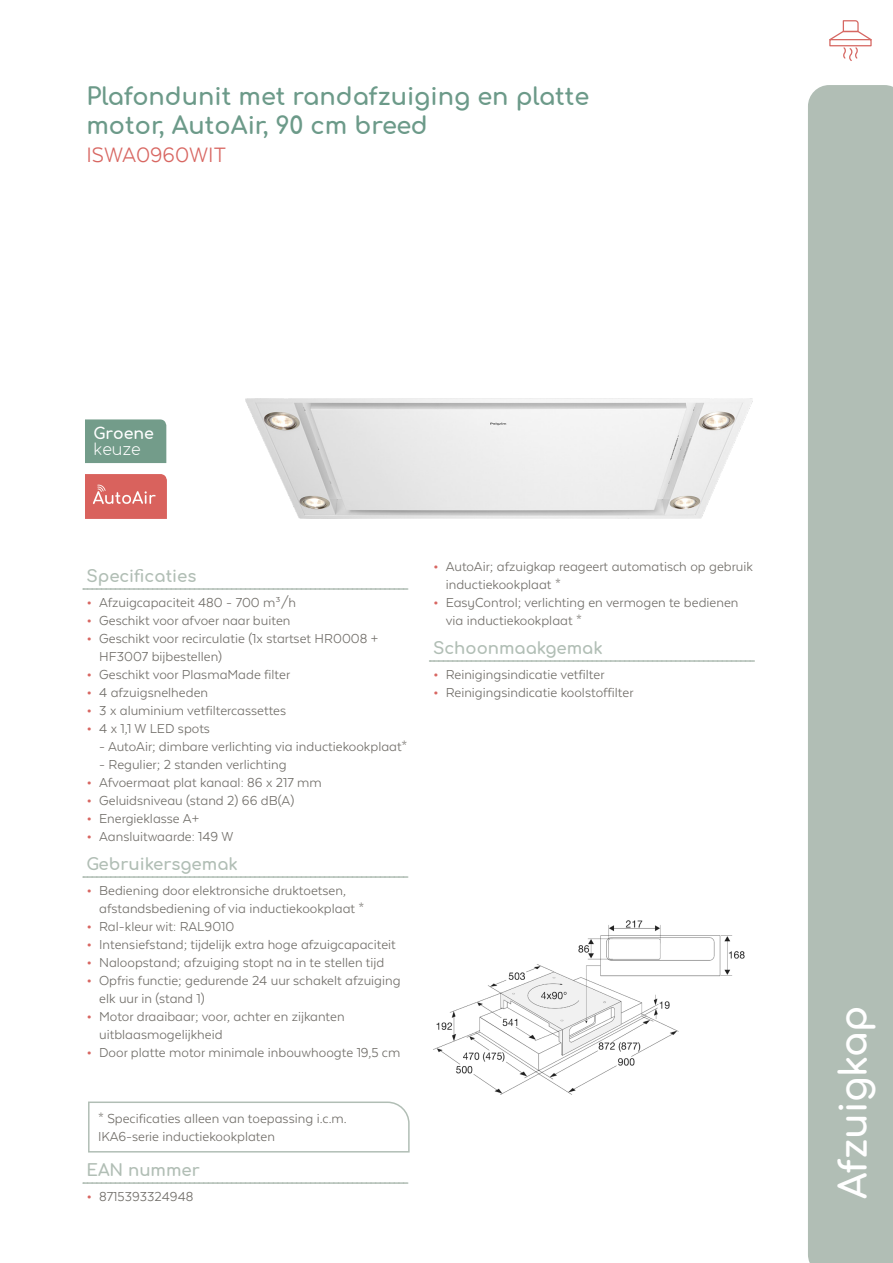
<style>
.page{position:relative;width:893px;height:1263px;background:#fff}
.page>*{position:absolute;margin:0;border:0;box-sizing:border-box;transform-origin:0 0}
.t1{font:700 37.5px "Comfortaa";color:#fff}
.Productomschrijving{font:700 24px/28.5px "Comfortaa";color:#6c9a89}
.Typenummer{font:24px "Texta Alt";color:#d86762}
.producttekst_tussenk{font:700 16.5px "Comfortaa";color:#b1beb5}
.Producttekst_tussenk{font:700 16.5px "Comfortaa";color:#b1beb5}
.t2{font:700 15.75px/15.8px "Comfortaa";color:#fff}
.t3{font:15px/18px "Texta Alt";color:#706d68}
.s1{font-weight:300}
.s2{font-weight:700;font-size:18px;color:#d86762}
</style>
<div class="page">
<div style="left:808px;top:85px;width:85px;height:1178px;background:#b1beb5"></div>
<svg style="left:829px;top:20px;width:43px;height:41px"></svg>
<svg style="left:83px;top:588px;width:325px;height:2px"></svg>
<svg style="left:83px;top:876px;width:325px;height:2px"></svg>
<svg style="left:429px;top:660px;width:325px;height:2px"></svg>
<svg style="left:83px;top:1182px;width:325px;height:2px"></svg>
<img style="left:433px;top:920px;width:312px;height:174px">
<img style="left:85px;top:475px;width:81px;height:43px">
<img style="left:246px;top:399px;width:507px;height:119px">
<div style="left:85px;top:419px;width:81px;height:44px;background:#739c8a"></div>
<svg style="left:88px;top:1101px;width:322px;height:52px"></svg>
<p class="Productomschrijving" style="left:86px;top:79px;width:504px">Plafondunit met randafzuiging en platte motor, AutoAir, 90 cm breed</p>
<p class="Typenummer" style="left:86px;top:143px;width:141px">ISWA0960WIT</p>
<p class="t2" style="left:93px;top:423px;width:62px">Groene <span class="s1">keuze</span></p>
<p class="producttekst_tussenk" style="left:86px;top:561px;width:112px">Specificaties</p>
<p class="t3" style="left:86px;top:593px;width:211px"><span class="s2">•</span> Afzuigcapaciteit 480 - 700 m³/h</p>
<p class="t3" style="left:86px;top:611px;width:206px"><span class="s2">•</span> Geschikt voor afvoer naar buiten</p>
<p class="t3" style="left:99px;top:629px;width:281px;text-indent:-13px"><span class="s2">•</span> Geschikt voor recirculatie (1x startset HR0008 +<br>HF3007 bijbestellen)</p>
<p class="t3" style="left:86px;top:665px;width:205px"><span class="s2">•</span> Geschikt voor PlasmaMade filter</p>
<p class="t3" style="left:86px;top:683px;width:123px"><span class="s2">•</span> 4 afzuigsnelheden</p>
<p class="t3" style="left:86px;top:701px;width:201px"><span class="s2">•</span> 3 x aluminium vetfiltercassettes</p>
<p class="t3" style="left:86px;top:719px;width:125px"><span class="s2">•</span> 4 x 1,1 W LED spots</p>
<p class="t3" style="left:99px;top:737px;width:310px">- AutoAir; dimbare verlichting via inductiekookplaat*</p>
<p class="t3" style="left:99px;top:755px;width:189px">- Regulier; 2 standen verlichting</p>
<p class="t3" style="left:86px;top:773px;width:237px"><span class="s2">•</span> Afvoermaat plat kanaal: 86 x 217 mm</p>
<p class="t3" style="left:86px;top:791px;width:209px"><span class="s2">•</span> Geluidsniveau (stand 2) 66 dB(A)</p>
<p class="t3" style="left:86px;top:809px;width:114px"><span class="s2">•</span> Energieklasse A+</p>
<p class="t3" style="left:86px;top:827px;width:148px"><span class="s2">•</span> Aansluitwaarde: 149 W</p>
<p class="producttekst_tussenk" style="left:86px;top:849px;width:153px">Gebruikersgemak</p>
<p class="t3" style="left:99px;top:881px;width:267px;text-indent:-13px"><span class="s2">•</span> Bediening door elektronsiche druktoetsen, afstandsbediening of via inductiekookplaat *</p>
<p class="t3" style="left:86px;top:917px;width:149px"><span class="s2">•</span> Ral-kleur wit: RAL9010</p>
<p class="t3" style="left:86px;top:935px;width:311px"><span class="s2">•</span> Intensiefstand; tijdelijk extra hoge afzuigcapaciteit</p>
<p class="t3" style="left:86px;top:953px;width:299px"><span class="s2">•</span> Naloopstand; afzuiging stopt na in te stellen tijd</p>
<p class="t3" style="left:99px;top:971px;width:303px;text-indent:-13px"><span class="s2">•</span> Opfris functie; gedurende 24 uur schakelt afzuiging elk uur in (stand 1)</p>
<p class="t3" style="left:99px;top:1007px;width:247px;text-indent:-13px"><span class="s2">•</span> Motor draaibaar; voor, achter en zijkanten uitblaasmogelijkheid</p>
<p class="t3" style="left:86px;top:1043px;width:315px"><span class="s2">•</span> Door platte motor minimale inbouwhoogte 19,5 cm</p>
<p class="t3" style="left:98px;top:1109px;width:250px">* Specificaties alleen van toepassing i.c.m.</p>
<p class="t3" style="left:98px;top:1127px;width:178px">IKA6-serie inductiekookplaten</p>
<p class="Producttekst_tussenk" style="left:86px;top:1155px;width:115px">EAN nummer</p>
<p class="t3" style="left:86px;top:1187px;width:108px"><span class="s2">•</span> 8715393324948</p>
<p class="t3" style="left:446px;top:557px;width:309px;text-indent:-13px"><span class="s2">•</span> AutoAir; afzuigkap reageert automatisch op gebruik inductiekookplaat *</p>
<p class="t3" style="left:446px;top:593px;width:294px;text-indent:-13px"><span class="s2">•</span> EasyControl; verlichting en vermogen te bedienen via inductiekookplaat *</p>
<p class="producttekst_tussenk" style="left:433px;top:633px;width:171px">Schoonmaakgemak</p>
<p class="t3" style="left:433px;top:665px;width:173px"><span class="s2">•</span> Reinigingsindicatie vetfilter</p>
<p class="t3" style="left:433px;top:683px;width:202px"><span class="s2">•</span> Reinigingsindicatie koolstoffilter</p>
<h1 class="t1" style="left:819px;top:1199px;width:195px;rotate:-90deg">Afzuigkap</h1>
</div>
